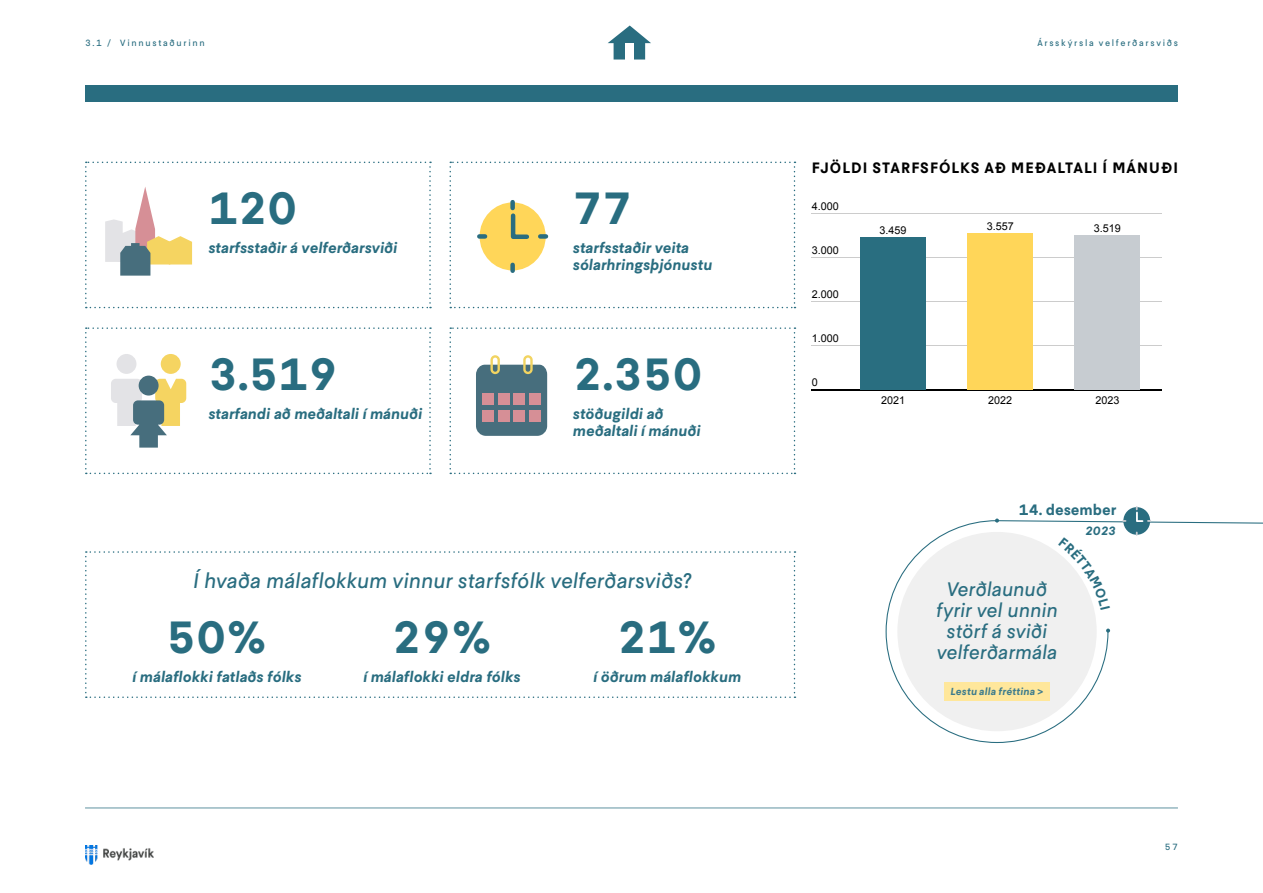
<style>
.page{position:relative;width:1263px;height:893px;background:#fff}
.page>*{position:absolute;margin:0;border:0;box-sizing:border-box;transform-origin:0 0}
.t1{font:700 45px "Esja";color:#296d80}
.t2{font:italic 21px "Esja";color:#296d80}
.t3{font:italic 19.5px/21px "Esja";color:#296d80;text-align:center}
.t4{font:italic 700 15px/16.5px "Esja";color:#296d80}
.t5{font:700 15px "Esja";letter-spacing:.07em;color:#000}
.t6{font:700 15px "Esja";color:#296d80}
.t7{font:italic 700 12px "Esja";color:#296d80}
.t8{font:10.8px "Arial";color:#000}
.t9{font:italic 700 10.2px "Esja";letter-spacing:.015em;color:#3e7c8d}
.t10{font:9px "Esja";letter-spacing:.195em;color:#296d80}
</style>
<div class="page">
<img style="left:85px;top:845px;width:68px;height:19px">
<div style="left:85px;top:85px;width:1093px;height:17px;background:#296d80"></div>
<svg style="left:608px;top:26px;width:43px;height:34px"></svg>
<div style="left:625px;top:43px;width:9px;height:17px;background:#fff"></div>
<svg style="left:85px;top:551px;width:710px;height:147px"></svg>
<hr style="left:85px;top:807px;width:1093px;height:2px;background:#296d80">
<hr style="left:812px;top:213px;width:350px;height:1px;background:#ccc">
<hr style="left:812px;top:257px;width:350px;height:1px;background:#ccc">
<hr style="left:812px;top:301px;width:350px;height:1px;background:#ccc">
<hr style="left:812px;top:345px;width:350px;height:1px;background:#ccc">
<hr style="left:812px;top:389px;width:350px;height:2px;background:#000">
<div style="left:860px;top:237px;width:66px;height:152px;background:#296e80"></div>
<div style="left:967px;top:233px;width:66px;height:156px;background:#ffd659"></div>
<div style="left:1074px;top:235px;width:66px;height:154px;background:#c7ccd1"></div>
<svg style="left:449px;top:162px;width:346px;height:146px"></svg>
<svg style="left:85px;top:162px;width:346px;height:146px"></svg>
<div style="left:1123px;top:507px;width:27px;height:28px;background:#296d80;border-radius:50%"></div>
<svg style="left:885px;top:520px;width:224px;height:223px"></svg>
<svg style="left:994px;top:507px;width:269px;height:17px"></svg>
<svg style="left:1106px;top:629px;width:4px;height:4px"></svg>
<svg style="left:85px;top:327px;width:346px;height:147px"></svg>
<svg style="left:449px;top:327px;width:346px;height:147px"></svg>
<div style="left:483px;top:393px;width:11px;height:11px;background:#d68f96"></div>
<div style="left:498px;top:393px;width:11px;height:11px;background:#d68f96"></div>
<div style="left:514px;top:393px;width:11px;height:11px;background:#d68f96"></div>
<div style="left:529px;top:393px;width:11px;height:11px;background:#d68f96"></div>
<div style="left:483px;top:411px;width:11px;height:11px;background:#d68f96"></div>
<div style="left:498px;top:411px;width:11px;height:11px;background:#d68f96"></div>
<div style="left:514px;top:411px;width:11px;height:11px;background:#d68f96"></div>
<div style="left:529px;top:411px;width:11px;height:11px;background:#d68f96"></div>
<svg style="left:1058px;top:538px;width:51px;height:72px"></svg>
<p class="t10" style="left:85px;top:37px;width:121px">3.1 / Vinnustaðurinn</p>
<h1 class="t1" style="left:208px;top:181px;width:90px">120</h1>
<p class="t4" style="left:208px;top:240px;width:191px">starfsstaðir á velferðarsviði</p>
<h1 class="t1" style="left:208px;top:347px;width:131px">3.519</h1>
<p class="t4" style="left:208px;top:406px;width:216px">starfandi að meðaltali í mánuði</p>
<h1 class="t1" style="left:573px;top:181px;width:61px">77</h1>
<p class="t4" style="left:573px;top:240px;width:141px">starfsstaðir veita sólarhringsþjónustu</p>
<h1 class="t1" style="left:573px;top:347px;width:131px">2.350</h1>
<p class="t4" style="left:573px;top:406px;width:130px">stöðugildi að meðaltali í mánuði</p>
<h2 class="t2" style="left:193px;top:567px;width:500px">Í hvaða málaflokkum vinnur starfsfólk velferðarsviðs?</h2>
<h1 class="t1" style="left:167px;top:610px;width:102px">50%</h1>
<p class="t4" style="left:133px;top:669px;width:171px">í málaflokki fatlaðs fólks</p>
<h1 class="t1" style="left:392px;top:610px;width:102px">29%</h1>
<p class="t4" style="left:363px;top:669px;width:159px">í málaflokki eldra fólks</p>
<h1 class="t1" style="left:617px;top:610px;width:102px">21%</h1>
<p class="t4" style="left:594px;top:669px;width:149px">í öðrum málaflokkum</p>
<p class="t10" style="left:1037px;top:37px;width:142px">Ársskýrsla velferðarsviðs</p>
<p class="t5" style="left:812px;top:158px;width:368px">FJÖLDI STARFSFÓLKS AÐ MEÐALTALI Í MÁNUÐI</p>
<p class="t8" style="left:812px;top:199px;width:29px">4.000</p>
<p class="t8" style="left:812px;top:243px;width:29px">3.000</p>
<p class="t8" style="left:812px;top:287px;width:29px">2.000</p>
<p class="t8" style="left:812px;top:331px;width:29px">1.000</p>
<p class="t8" style="left:812px;top:375px;width:8px">0</p>
<p class="t8" style="left:880px;top:223px;width:29px">3.459</p>
<p class="t8" style="left:987px;top:219px;width:29px">3.557</p>
<p class="t8" style="left:1094px;top:221px;width:29px">3.519</p>
<p class="t8" style="left:881px;top:393px;width:26px">2021</p>
<p class="t8" style="left:988px;top:393px;width:26px">2022</p>
<p class="t8" style="left:1095px;top:393px;width:26px">2023</p>
<p class="t6" style="left:1019px;top:501px;width:99px">14. desember</p>
<p class="t7" style="left:1085px;top:523px;width:33px">2023</p>
<h3 class="t3" style="left:936px;top:578px;width:123px">Verðlaunuð fyrir vel unnin störf á sviði velferðarmála</h3>
<p class="t9" style="left:950px;top:685px;width:95px">Lestu alla fréttina &gt;</p>
<p class="t10" style="left:1165px;top:841px;width:14px">57</p>
</div>
